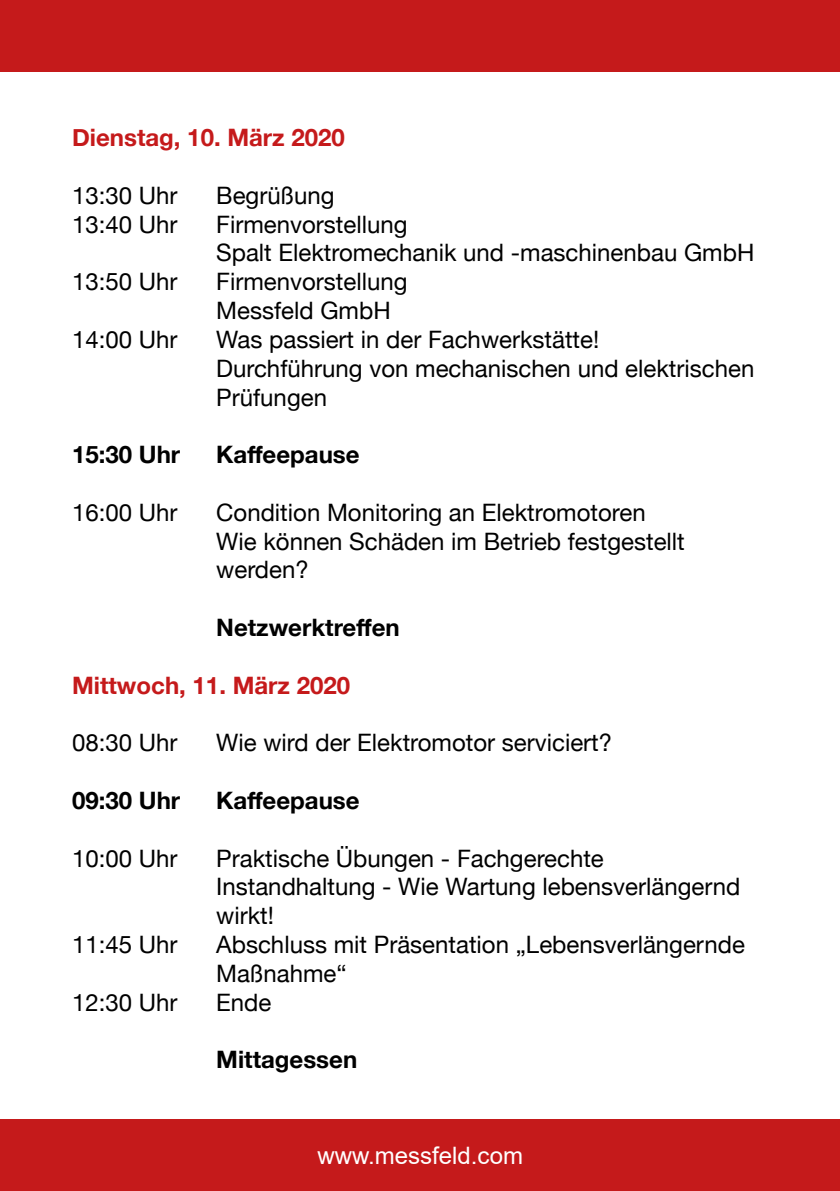
<style>
.page{position:relative;width:840px;height:1191px;background:#fff}
.page>*{position:absolute;margin:0;border:0;box-sizing:border-box;transform-origin:0 0}
.t1{font:24px/28.8px "Helvetica Neue";color:#000}
.t2{font:700 24px "Helvetica Neue";color:#000}
.t3{font:700 24px "Helvetica Neue";color:#c51a1b}
.t4{font:24px "Arial";color:#fff}
</style>
<div class="page">
<div style="left:0;top:1120px;width:839px;height:71px;background:#c51a1b"></div>
<div style="left:0;top:0;width:839px;height:71px;background:#c51a1b"></div>
<p class="t3" style="left:72px;top:119px;width:274px">Dienstag, 10. März 2020</p>
<p class="t1" style="left:72px;top:182px;width:107px">13:30 Uhr</p>
<p class="t1" style="left:216px;top:182px;width:120px">Begrüßung</p>
<p class="t1" style="left:72px;top:211px;width:107px">13:40 Uhr</p>
<p class="t1" style="left:216px;top:211px;width:539px">Firmenvorstellung<br>Spalt Elektromechanik und -maschinenbau GmbH</p>
<p class="t1" style="left:72px;top:269px;width:107px">13:50 Uhr</p>
<p class="t1" style="left:216px;top:269px;width:193px">Firmenvorstellung<br>Messfeld GmbH</p>
<p class="t1" style="left:72px;top:326px;width:107px">14:00 Uhr</p>
<p class="t1" style="left:216px;top:326px;width:539px">Was passiert in der Fachwerkstätte!<br>Durchführung von mechanischen und elektrischen<br>Prüfungen</p>
<p class="t2" style="left:72px;top:436px;width:110px">15:30 Uhr</p>
<p class="t2" style="left:216px;top:436px;width:145px">Kaffeepause</p>
<p class="t1" style="left:72px;top:499px;width:107px">16:00 Uhr</p>
<p class="t1" style="left:216px;top:499px;width:470px">Condition Monitoring an Elektromotoren<br>Wie können Schäden im Betrieb festgestellt werden?</p>
<p class="t2" style="left:216px;top:608px;width:185px">Netzwerktreffen</p>
<p class="t3" style="left:72px;top:666px;width:279px">Mittwoch, 11. März 2020</p>
<p class="t1" style="left:72px;top:729px;width:107px">08:30 Uhr</p>
<p class="t1" style="left:216px;top:729px;width:397px">Wie wird der Elektromotor serviciert?</p>
<p class="t2" style="left:72px;top:781px;width:110px">09:30 Uhr</p>
<p class="t2" style="left:216px;top:781px;width:145px">Kaffeepause</p>
<p class="t1" style="left:72px;top:845px;width:107px">10:00 Uhr</p>
<p class="t1" style="left:216px;top:845px;width:525px">Praktische Übungen - Fachgerechte<br>Instandhaltung - Wie Wartung lebensverlängernd wirkt!</p>
<p class="t1" style="left:72px;top:931px;width:107px">11:45 Uhr</p>
<p class="t1" style="left:216px;top:931px;width:530px">Abschluss mit Präsentation „Lebensverlängernde<br>Maßnahme“</p>
<p class="t1" style="left:72px;top:989px;width:107px">12:30 Uhr</p>
<p class="t1" style="left:216px;top:989px;width:57px">Ende</p>
<p class="t2" style="left:216px;top:1040px;width:142px">Mittagessen</p>
<p class="t4" style="left:317px;top:1139px;width:207px">www.messfeld.com</p>
</div>
